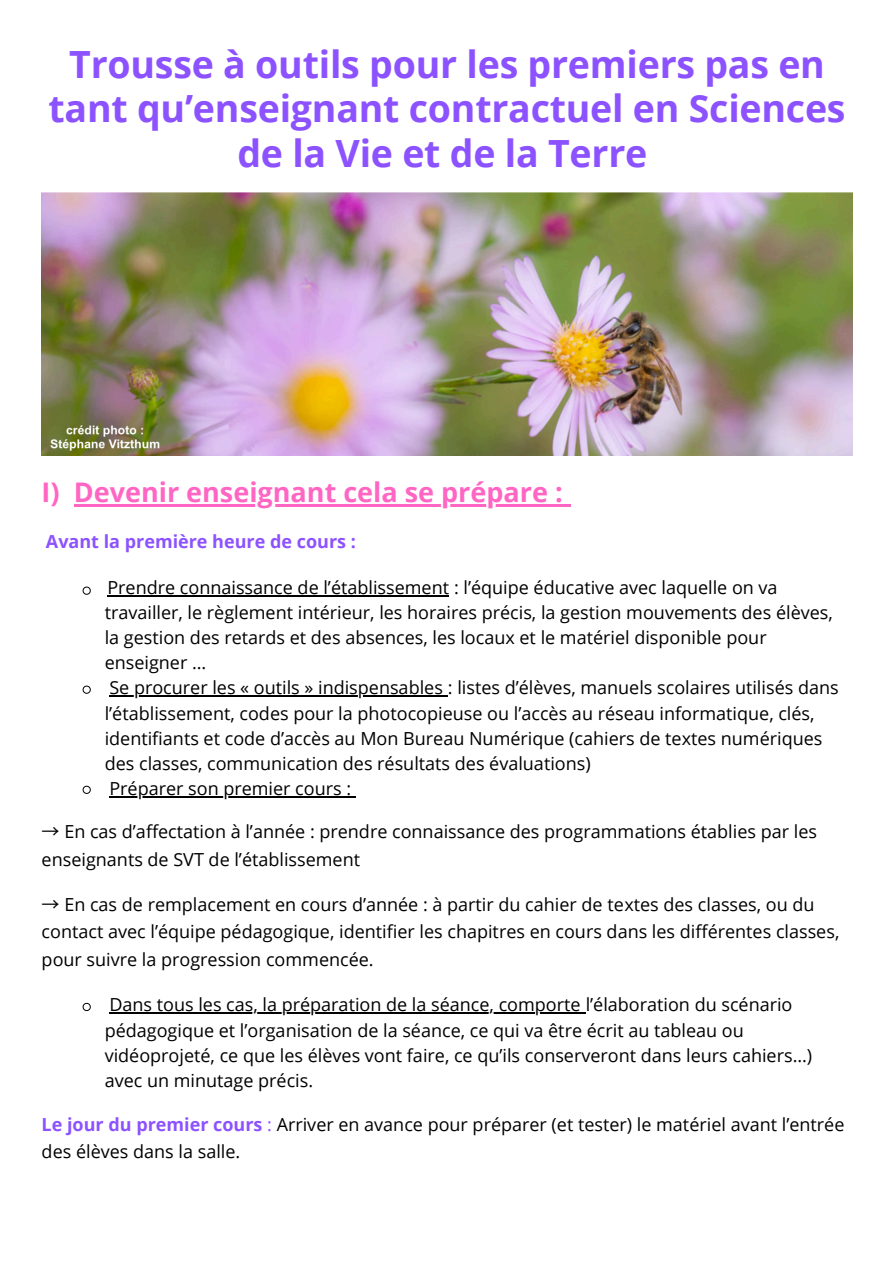
<style>
.page{position:relative;width:894px;height:1263px;background:#fff}
.page>*{position:absolute;margin:0;border:0;box-sizing:border-box;transform-origin:0 0}
.t1{font:700 37.5px/44.4px "Open Sans";letter-spacing:-.005em;color:#8c52ff;text-align:center}
.t2{font:700 27px "Open Sans";color:#ff66c4}
.t3{font:18px/25.2px "Open Sans";color:#000}
.t4{font:700 18px "Open Sans";color:#8c52ff}
.s1{font-family:"Noto Sans CJ Ksc"}
.s2{font-weight:700;color:#8c52ff}
.s3{color:#8c52ff}
</style>
<div class="page">
<hr style="left:74px;top:504px;width:496px;height:2px;background:#ff66c4">
<img style="left:42px;top:192px;width:810px;height:264px">
<svg style="left:82px;top:586px;width:9px;height:9px"></svg>
<hr style="left:107px;top:595px;width:342px;height:1px;background:#000">
<svg style="left:82px;top:685px;width:9px;height:9px"></svg>
<hr style="left:109px;top:695px;width:339px;height:1px;background:#000">
<svg style="left:82px;top:785px;width:9px;height:9px"></svg>
<hr style="left:109px;top:796px;width:247px;height:2px;background:#000">
<svg style="left:82px;top:1003px;width:9px;height:8px"></svg>
<hr style="left:109px;top:1012px;width:476px;height:2px;background:#000">
<h1 class="t1" style="left:49px;top:41px;width:798px">Trousse à outils pour les premiers pas en tant qu’enseignant contractuel en Sciences de la Vie et de la Terre</h1>
<p class="t2" style="left:42px;top:473px;width:522px">I) Devenir enseignant cela se prépare :</p>
<p class="t4" style="left:46px;top:529px;width:311px">Avant la première heure de cours :</p>
<p class="t3" style="left:105px;top:574px;width:729px">Prendre connaissance de l’établissement : l’équipe éducative avec laquelle on va travailler, le règlement intérieur, les horaires précis, la gestion mouvements des élèves, la gestion des retards et des absences, les locaux et le matériel disponible pour enseigner …</p>
<p class="t3" style="left:105px;top:675px;width:735px">Se procurer les « outils » indispensables : listes d’élèves, manuels scolaires utilisés dans l’établissement, codes pour la photocopieuse ou l’accès au réseau informatique, clés, identifiants et code d’accès au Mon Bureau Numérique (cahiers de textes numériques des classes, communication des résultats des évaluations)</p>
<p class="t3" style="left:109px;top:776px;width:243px">Préparer son premier cours :</p>
<p class="t3" style="left:42px;top:817px;width:776px;line-height:28.2px"><span class="s1">→</span> En cas d’affectation à l’année : prendre connaissance des programmations établies par les enseignants de SVT de l’établissement</p>
<p class="t3" style="left:42px;top:890px;width:799px;line-height:27.6px"><span class="s1">→</span> En cas de remplacement en cours d’année : à partir du cahier de textes des classes, ou du contact avec l’équipe pédagogique, identifier les chapitres en cours dans les différentes classes, pour suivre la progression commencée.</p>
<p class="t3" style="left:105px;top:992px;width:708px">Dans tous les cas, la préparation de la séance, comporte l’élaboration du scénario pédagogique et l’organisation de la séance, ce qui va être écrit au tableau ou vidéoprojeté, ce que les élèves vont faire, ce qu’ils conserveront dans leurs cahiers…) avec un minutage précis.</p>
<p class="t3" style="left:42px;top:1110px;width:804px;line-height:27px"><span class="s2">Le jour du premier cours</span> <span class="s3">:</span> Arriver en avance pour préparer (et tester) le matériel avant l’entrée des élèves dans la salle.</p>
</div>
